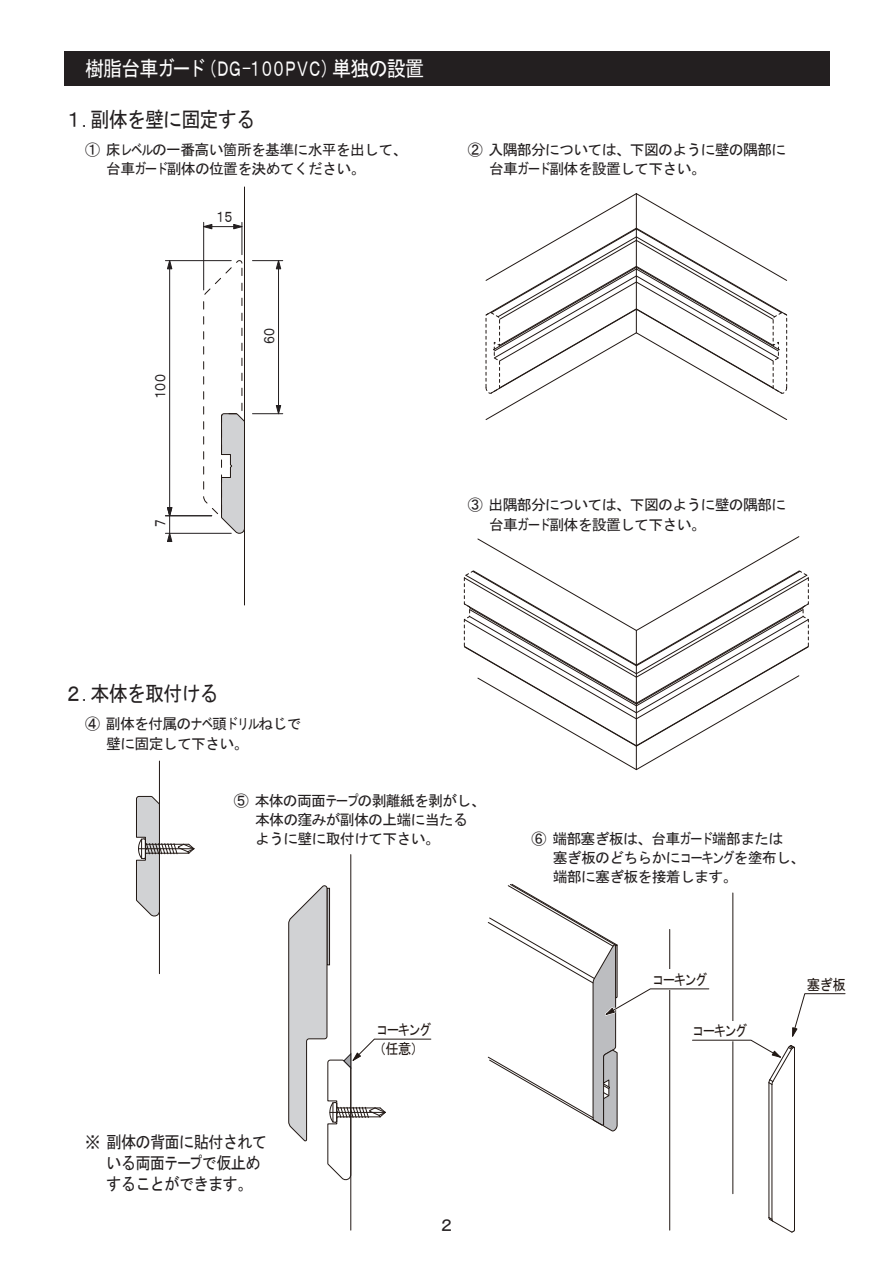
<style>
.page{position:relative;width:893px;height:1263px;background:#fff}
.page>*{position:absolute;margin:0;border:0;box-sizing:border-box;transform-origin:0 0}
.t1{font:21.3px "MS Gothic";letter-spacing:-.075em;color:#fff;scale:.9 1}
.t2{font:21.3px "MS Gothic";letter-spacing:-.05em;color:#231f20;scale:.9 1}
.t3{font:16.95px/21.3px "MS Gothic";letter-spacing:-.05em;color:#231f20;scale:.9 1}
.t4{font:16.95px "MS P Gothic";color:#231f20}
.t5{font:14.85px/19.2px "MS Gothic";letter-spacing:-.05em;color:#231f20}
.t6{font:14.85px/19.2px "MS Gothic";letter-spacing:-.1em;color:#211814;scale:.8 1}
.t7{font:14.85px "MS Gothic";letter-spacing:-.05em;color:#231f20;scale:.8 1}
.t8{font:14.85px "MS Gothic";letter-spacing:-.1em;color:#211814;scale:.9 1}
</style>
<div class="page">
<div style="left:64px;top:51px;width:765px;height:34px;background:#231f20"></div>
<hr style="left:204px;top:226px;width:38px;height:1px;background:#231f20">
<svg style="left:204px;top:223px;width:9px;height:7px"></svg>
<svg style="left:233px;top:223px;width:9px;height:7px"></svg>
<hr style="left:203px;top:222px;width:1px;height:68px;background:#231f20">
<hr style="left:242px;top:222px;width:1px;height:33px;background:#231f20">
<hr style="left:169px;top:261px;width:1px;height:255px;background:#231f20">
<svg style="left:166px;top:261px;width:7px;height:9px"></svg>
<hr style="left:165px;top:260px;width:66px;height:1px;background:#231f20">
<hr style="left:278px;top:261px;width:1px;height:153px;background:#231f20">
<svg style="left:275px;top:405px;width:7px;height:10px"></svg>
<svg style="left:275px;top:261px;width:7px;height:9px"></svg>
<hr style="left:252px;top:413px;width:31px;height:1px;background:#231f20">
<hr style="left:252px;top:260px;width:31px;height:1px;background:#231f20">
<svg style="left:166px;top:507px;width:7px;height:35px"></svg>
<hr style="left:165px;top:533px;width:66px;height:1px;background:#231f20">
<hr style="left:165px;top:515px;width:47px;height:1px;background:#231f20">
<hr style="left:244px;top:187px;width:1px;height:418px;background:#211814">
<svg style="left:204px;top:261px;width:40px;height:273px"></svg>
<hr style="left:350px;top:854px;width:1px;height:376px;background:#211814">
<hr style="left:159px;top:761px;width:1px;height:213px;background:#211814">
<svg style="left:136px;top:796px;width:59px;height:121px"></svg>
<svg style="left:485px;top:193px;width:303px;height:227px"></svg>
<svg style="left:463px;top:536px;width:346px;height:235px"></svg>
<hr style="left:794px;top:1048px;width:1px;height:182px;background:#211814">
<hr style="left:772px;top:1084px;width:1px;height:135px;background:#211814">
<hr style="left:769px;top:1083px;width:1px;height:134px;background:#211814">
<svg style="left:768px;top:1216px;width:27px;height:17px"></svg>
<hr style="left:732px;top:893px;width:1px;height:301px;background:#211814">
<hr style="left:669px;top:929px;width:1px;height:301px;background:#211814">
<svg style="left:487px;top:883px;width:359px;height:249px"></svg>
<svg style="left:289px;top:886px;width:143px;height:295px"></svg>
<h1 class="t1" style="left:85px;top:57px;width:378px">樹脂台車ガード（ＤＧ-１００ＰＶＣ）単独の設置</h1>
<h1 class="t2" style="left:64px;top:108px;width:214px">１.副体を壁に固定する</h1>
<p class="t5" style="left:106px;top:140px;width:303px;text-indent:-21px">① 床レベルの一番高い箇所を基準に水平を出して、台車ガード副体の位置を決めてください。</p>
<p class="t7" style="left:153px;top:401px;width:37px;rotate:-90deg">１００</p>
<p class="t7" style="left:153px;top:529px;width:16px;rotate:-90deg">７</p>
<p class="t7" style="left:214px;top:210px;width:27px">１５</p>
<p class="t7" style="left:262px;top:346px;width:27px;rotate:-90deg">６０</p>
<p class="t5" style="left:489px;top:140px;width:299px;text-indent:-21px">② 入隅部分については、下図のように壁の隅部に台車ガード副体を設置して下さい。</p>
<p class="t5" style="left:489px;top:495px;width:299px;text-indent:-21px">③ 出隅部分については、下図のように壁の隅部に台車ガード副体を設置して下さい。</p>
<h1 class="t2" style="left:64px;top:682px;width:174px">２.本体を取付ける</h1>
<p class="t5" style="left:106px;top:714px;width:197px;text-indent:-21px">④ 副体を付属のナベ頭ドリルねじで壁に固定して下さい。</p>
<p class="t5" style="left:255px;top:791px;width:232px;text-indent:-21px">⑤ 本体の両面テープの剥離紙を剥がし、本体の窪みが副体の上端に当たるように壁に取付けて下さい。</p>
<p class="t5" style="left:553px;top:829px;width:254px;text-indent:-21px">⑥ 端部塞ぎ板は、台車ガード端部または<br>塞ぎ板のどちらかにコーキングを塗布し、端部に塞ぎ板を接着します。</p>
<p class="t3" style="left:106px;top:1131px;width:180px;text-indent:-21px">※ 副体の背面に貼付されている両面テープで仮止めすることができます。</p>
<p class="t6" style="left:652px;top:970px;width:70px">コーキング</p>
<p class="t6" style="left:373px;top:1020px;width:75px">コーキング（任意）</p>
<p class="t6" style="left:692px;top:1021px;width:70px">コーキング</p>
<p class="t8" style="left:807px;top:977px;width:45px">塞ぎ板</p>
<p class="t4" style="left:441px;top:1216px;width:13px">２</p>
</div>
